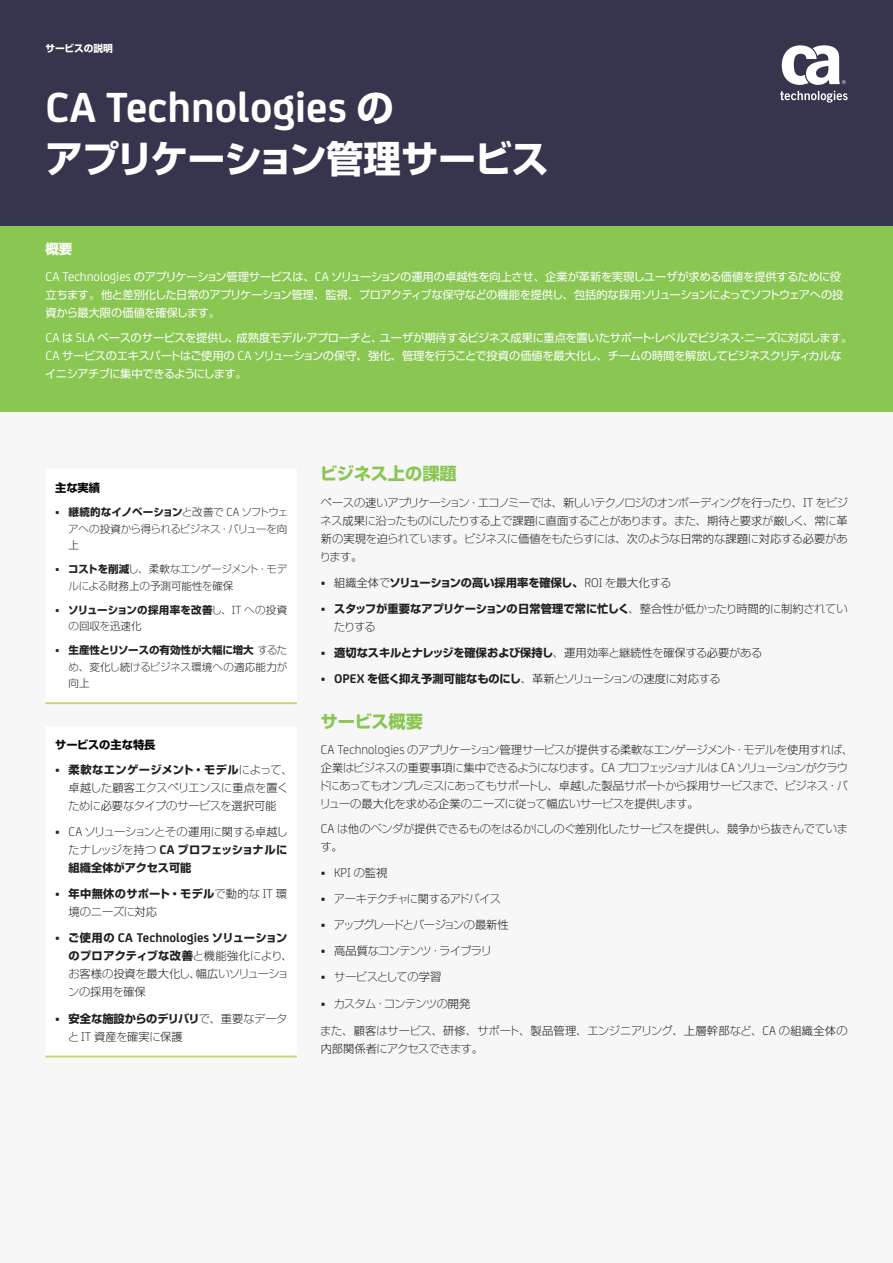
<style>
.page{position:relative;width:893px;height:1263px;background:#fff}
.page>*{position:absolute;margin:0;border:0;box-sizing:border-box;transform-origin:0 0}
.Document_Title{font:700 45px "CA Sans";color:#fff}
.Document_Title-2{font:700 37.5px "Shin Go Pro";letter-spacing:-.02em;color:#fff}
.t1{font:700 17.25px "Shin Go Pro";letter-spacing:-.01em;color:#89c652}
.t2{font:700 13.5px "CA Sans";color:#231f20}
.t3{font:300 13.5px "CA Sans";color:#231f20}
.At_A_Glance_Header{font:700 13.5px "Shin Go Pro";color:#fff}
.Body_Copy{font:300 expanded 11.25px/18px "Shin Go Pro";letter-spacing:-.055em;color:#231f20}
.At_A_Glance_Text{font:11.25px/18px "Shin Go Pro";letter-spacing:-.03em;color:#fff}
.t4{font:700 11.25px/18px "Shin Go Pro";letter-spacing:-.01em;color:#231f20}
.Body_Copy-2{font:300 expanded 11.25px/18px "Shin Go Pro";letter-spacing:-.12em;color:#231f20}
.t5{font:700 11.25px/18px "Shin Go Pro";letter-spacing:.025em;color:#231f20}
.Body_Copy-3{font:300 expanded 11.25px "Shin Go Pro";letter-spacing:-.095em;color:#231f20}
.Body_Copy-4{font:300 expanded 11.25px "Shin Go Pro";letter-spacing:-.075em;color:#231f20}
.Key_B_F_Title{font:700 11.25px "Shin Go Pro";color:#040503}
.t6{font:300 expanded 10.5px/16.5px "Shin Go Pro";letter-spacing:-.045em;color:#231f20;text-align:justify}
.t7{font:700 10.5px/16.5px "Shin Go Pro";color:#231f20}
.Cover_Eyebrow{font:700 9.75px "Shin Go Pro";letter-spacing:-.005em;color:#fff}
.s1{font-family:"Shin Go Pro";font-size:37.5px}
.s2{font-family:"CA Sans";font-size:13.5px}
.s3{font-family:"CA Sans";font-stretch:normal;font-size:12.6px}
.s4{font-weight:700;font-stretch:normal}
.s5{font-stretch:normal}
.s6{font-family:"CA Sans";font-weight:300;font-size:12.6px}
.s7{font-weight:300;font-stretch:expanded}
.s8{font-weight:300}
.s9{font-family:"CA Sans";font-stretch:normal;font-size:13.5px}
.s10{font-family:"CA Sans";font-weight:700;font-stretch:normal;font-size:13.5px}
.s11{font-family:"CA Sans";font-weight:300;font-size:13.5px}
.s12{font-family:"Shin Go Pro";font-size:11.25px}
.s13{font-family:"Shin Go Pro";font-stretch:expanded;font-size:11.25px}
</style>
<div class="page">
<div style="left:0;top:409px;width:893px;height:854px;background:#f7f7f8"></div>
<div style="left:0;top:225px;width:893px;height:187px;background:#89c652"></div>
<div style="left:0;top:0;width:893px;height:226px;background:#37354d"></div>
<hr style="left:45px;top:702px;width:252px;height:2px;background:#bdd970">
<hr style="left:45px;top:1055px;width:252px;height:2px;background:#bdd970">
<svg style="left:780px;top:91px;width:68px;height:12px"></svg>
<svg style="left:782px;top:45px;width:64px;height:40px"></svg>
<p class="Cover_Eyebrow" style="left:45px;top:41px;width:69px">サービスの説明</p>
<p class="Document_Title" style="left:45px;top:74px;width:350px">CA Technologies <span class="s1">の</span></p>
<p class="Document_Title-2" style="left:45px;top:129px;width:505px">アプリケーション管理サービス</p>
<p class="At_A_Glance_Header" style="left:45px;top:239px;width:28px">概要</p>
<p class="At_A_Glance_Text" style="left:45px;top:266px;width:800px"><span class="s2">CA Technologies</span> のアプリケーション管理サービスは、<span class="s2">CA</span> ソリューションの運用の卓越性を向上させ、企業が革新を実現しユーザが求める価値を提供するために役立ちます。他と差別化した日常のアプリケーション管理、監視、プロアクティブな保守などの機能を提供し、包括的な採用ソリューションによってソフトウェアへの投資から最大限の価値を確保します。</p>
<p class="At_A_Glance_Text" style="left:45px;top:327px;width:809px"><span class="s2">CA</span> は <span class="s2">SLA</span> ベースのサービスを提供し、成熟度モデル・アプローチと、ユーザが期待するビジネス成果に重点を置いたサポート・レベルでビジネス・ニーズに対応します。<br><span class="s2">CA</span> サービスのエキスパートはご使用の <span class="s2">CA</span> ソリューションの保守、強化、管理を行うことで投資の価値を最大化し、チームの時間を解放してビジネスクリティカルなイニシアチブに集中できるようにします。</p>
<p class="Key_B_F_Title" style="left:55px;top:479px;width:46px">主な実績</p>
<p class="t6" style="left:68px;top:503px;width:221px;text-indent:-13px"><span class="s3">•</span> <span class="s4">継続的なイノベーション</span>と<span class="s5">改善</span>で <span class="s3">CA</span> ソフトウェアへの<span class="s5">投資</span>から<span class="s5">得</span>られるビジネス・バリューを<span class="s5">向上</span></p>
<p class="t6" style="left:69px;top:560px;width:220px;text-indent:-14px"><span class="s3">•</span> <span class="s4">コストを削減</span>し、<span class="s5">柔軟</span>なエンゲージメント・モデルによる<span class="s5">財務上</span>の<span class="s5">予測可能性</span>を<span class="s5">確保</span></p>
<p class="t7" style="left:69px;top:600px;width:220px;text-indent:-14px"><span class="s6">•</span> ソリューションの採用率を改善<span class="s7">し、</span><span class="s6">IT</span> <span class="s7">への</span><span class="s8">投資</span><span class="s7">の</span><span class="s8">回収</span><span class="s7">を</span><span class="s8">迅速化</span></p>
<p class="t7" style="left:68px;top:641px;width:220px;text-align:justify;text-indent:-13px"><span class="s6">•</span> 生産性とリソースの有効性が大幅に増大<span class="s7">するため、</span><span class="s8">変化</span><span class="s7">し</span><span class="s8">続</span><span class="s7">けるビジネス</span><span class="s8">環境</span><span class="s7">への</span><span class="s8">適応能力</span><span class="s7">が</span><span class="s8">向上</span></p>
<p class="Key_B_F_Title" style="left:55px;top:736px;width:102px">サービスの主な特長</p>
<p class="Body_Copy" style="left:68px;top:759px;width:226px;text-indent:-13px"><span class="s9">•</span> <span class="s4">柔軟なエンゲージメント・モデル</span>によって、<span class="s5">卓越</span>した<span class="s5">顧客</span>エクスペリエンスに<span class="s5">重点</span>を<span class="s5">置</span>くために<span class="s5">必要</span>なタイプのサービスを<span class="s5">選択可能</span></p>
<p class="Body_Copy" style="left:68px;top:822px;width:221px;text-align:justify;text-indent:-13px"><span class="s9">• CA</span> ソリューションとその<span class="s5">運用</span>に<span class="s5">関</span>する<span class="s5">卓越</span>したナレッジを<span class="s5">持</span>つ <span class="s10">CA</span> <span class="s4">プロフェッショナルに組織全体がアクセス可能</span></p>
<p class="t5" style="left:69px;top:884px;width:220px;text-indent:-14px"><span class="s11">•</span> 年中無休のサポート・モデル<span class="s7">で</span><span class="s8">動的</span><span class="s7">な</span> <span class="s11">IT</span> <span class="s8">環境</span><span class="s7">のニーズに</span><span class="s8">対応</span></p>
<p class="t2" style="left:55px;top:928px;width:234px"><span class="s8">•</span> <span class="s12">ご使用の</span> CA Technologies <span class="s12">ソリューション</span></p>
<p class="Body_Copy-2" style="left:68px;top:946px;width:226px"><span class="s4">のプロアクティブな改善</span>と<span class="s5">機能強化</span>により、お<span class="s5">客様</span>の<span class="s5">投資</span>を<span class="s5">最大化</span>し、<span class="s5">幅広</span>いソリューションの<span class="s5">採用</span>を<span class="s5">確保</span></p>
<p class="t4" style="left:68px;top:1008px;width:221px;text-indent:-13px"><span class="s11">•</span> 安全な施設からのデリバリ<span class="s7">で、</span><span class="s8">重要</span><span class="s7">なデータと</span> <span class="s11">IT</span> <span class="s8">資産</span><span class="s7">を</span><span class="s8">確実</span><span class="s7">に</span><span class="s8">保護</span></p>
<p class="t1" style="left:320px;top:460px;width:138px">ビジネス上の課題</p>
<p class="Body_Copy" style="left:320px;top:492px;width:530px;text-align:justify">ペースの<span class="s5">速</span>いアプリケーション・エコノミーでは、<span class="s5">新</span>しいテクノロジのオンボーディングを<span class="s5">行</span>ったり、<span class="s9">IT</span> をビジネス<span class="s5">成果</span>に<span class="s5">沿</span>ったものにしたりする<span class="s5">上</span>で<span class="s5">課題</span>に<span class="s5">直面</span>することがあります。また、<span class="s5">期待</span>と<span class="s5">要求</span>が<span class="s5">厳</span>しく、<span class="s5">常</span>に<span class="s5">革新</span>の<span class="s5">実現</span>を<span class="s5">迫</span>られています。ビジネスに<span class="s5">価値</span>をもたらすには、<span class="s5">次</span>のような<span class="s5">日常的</span>な<span class="s5">課題</span>に<span class="s5">対応</span>する<span class="s5">必要</span>があります。</p>
<p class="t4" style="left:321px;top:572px;width:352px"><span class="s11">•</span> <span class="s8">組織全体</span><span class="s7">で</span>ソリューションの高い採用率を確保し、<span class="s11">ROI</span> <span class="s7">を</span><span class="s8">最大化</span><span class="s7">する</span></p>
<p class="t4" style="left:334px;top:599px;width:515px;text-indent:-13px"><span class="s11">•</span> スタッフが重要なアプリケーションの日常管理で常に忙しく<span class="s7">、</span><span class="s8">整合性</span><span class="s7">が</span><span class="s8">低</span><span class="s7">かったり</span><span class="s8">時間的</span><span class="s7">に</span><span class="s8">制約</span><span class="s7">されていたりする</span></p>
<p class="t4" style="left:321px;top:643px;width:443px"><span class="s11">•</span> 適切なスキルとナレッジを確保および保持し<span class="s7">、</span><span class="s8">運用効率</span><span class="s7">と</span><span class="s8">継続性</span><span class="s7">を</span><span class="s8">確保</span><span class="s7">する</span><span class="s8">必要</span><span class="s7">がある</span></p>
<p class="t4" style="left:321px;top:669px;width:401px"><span class="s11">•</span> <span class="s2">OPEX</span> を低く抑え予測可能なものにし<span class="s7">、</span><span class="s8">革新</span><span class="s7">とソリューションの</span><span class="s8">速度</span><span class="s7">に</span><span class="s8">対応</span><span class="s7">する</span></p>
<p class="t1" style="left:321px;top:707px;width:104px">サービス概要</p>
<p class="Body_Copy" style="left:318px;top:739px;width:537px"><span class="s9">CA Technologies</span> のアプリケーション<span class="s5">管理</span>サービスが<span class="s5">提供</span>する<span class="s5">柔軟</span>なエンゲージメント・モデルを<span class="s5">使用</span>すれば、<span class="s5">企業</span>はビジネスの<span class="s5">重要事項</span>に<span class="s5">集中</span>できるようになります。<span class="s9">CA</span> プロフェッショナルは <span class="s9">CA</span> ソリューションがクラウドにあってもオンプレミスにあってもサポートし、<span class="s5">卓越</span>した<span class="s5">製品</span>サポートから<span class="s5">採用</span>サービスまで、ビジネス・バリューの<span class="s5">最大化</span>を<span class="s5">求</span>める<span class="s5">企業</span>のニーズに<span class="s5">従</span>って<span class="s5">幅広</span>いサービスを<span class="s5">提供</span>します。</p>
<p class="Body_Copy" style="left:321px;top:818px;width:529px"><span class="s9">CA</span> は<span class="s5">他</span>のベンダが<span class="s5">提供</span>できるものをはるかにしのぐ<span class="s5">差別化</span>したサービスを<span class="s5">提供</span>し、<span class="s5">競争</span>から<span class="s5">抜</span>きんでています。</p>
<p class="t3" style="left:321px;top:863px;width:68px">• KPI <span class="s13">の</span><span class="s12">監視</span></p>
<p class="Body_Copy-4" style="left:321px;top:889px;width:182px"><span class="s9">•</span> アーキテクチャに<span class="s5">関</span>するアドバイス</p>
<p class="Body_Copy-3" style="left:321px;top:916px;width:190px"><span class="s9">•</span> アップグレードとバージョンの<span class="s5">最新性</span></p>
<p class="Body_Copy" style="left:321px;top:941px;width:173px"><span class="s9">•</span> <span class="s5">高品質</span>なコンテンツ・ライブラリ</p>
<p class="Body_Copy" style="left:321px;top:967px;width:122px"><span class="s9">•</span> サービスとしての<span class="s5">学習</span></p>
<p class="Body_Copy" style="left:321px;top:993px;width:151px"><span class="s9">•</span> カスタム・コンテンツの<span class="s5">開発</span></p>
<p class="Body_Copy" style="left:320px;top:1020px;width:529px">また、<span class="s5">顧客</span>はサービス、<span class="s5">研修</span>、サポート、<span class="s5">製品管理</span>、エンジニアリング、<span class="s5">上層幹部</span>など、<span class="s9">CA</span> の<span class="s5">組織全体</span>の<span class="s5">内部関係者</span>にアクセスできます。</p>
</div>
